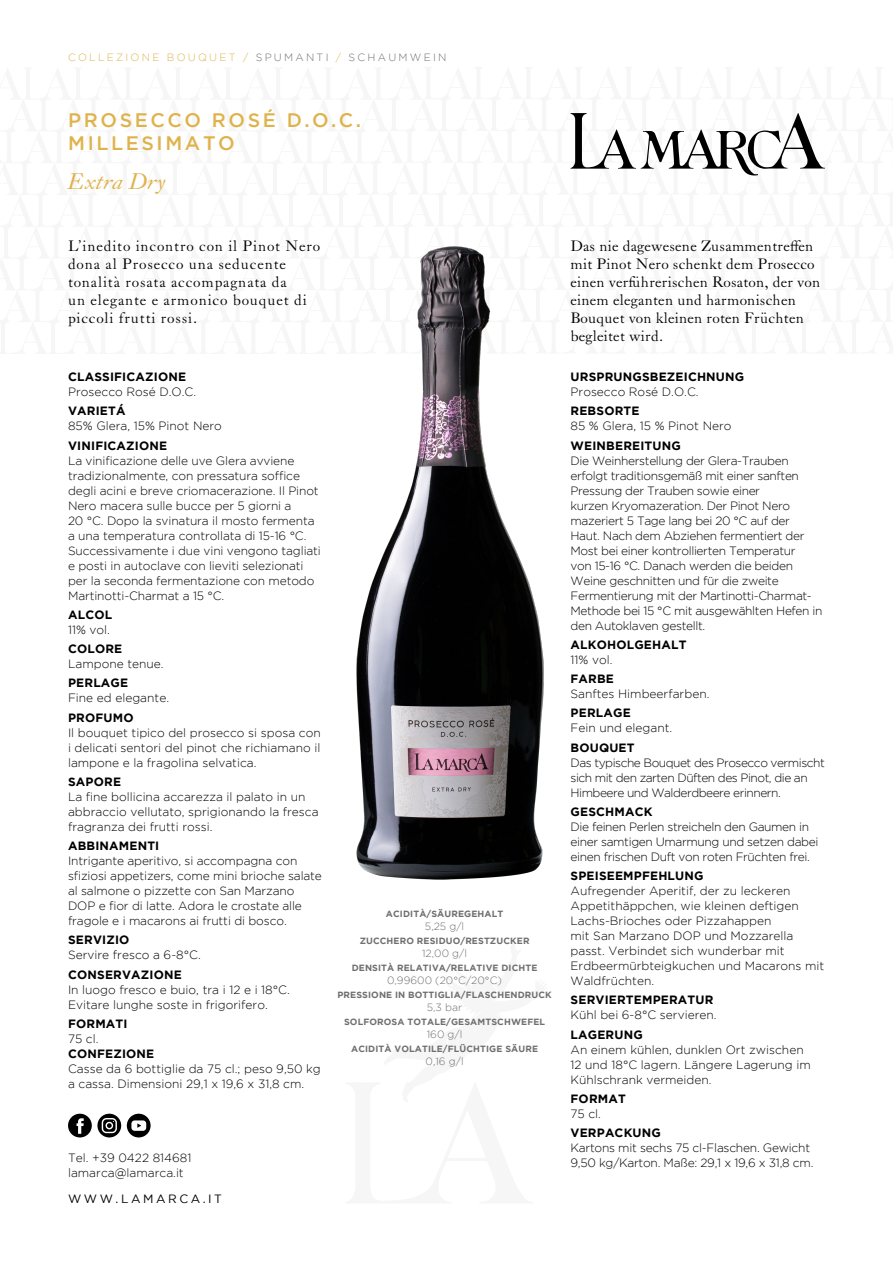
<style>
.page{position:relative;width:893px;height:1263px;background:#fff}
.page>*{position:absolute;margin:0;border:0;box-sizing:border-box;transform-origin:0 0}
.t1{font:italic 22.5px "LTC Caslon Pro";letter-spacing:.015em;color:#dfb34c}
.t2{font:500 19.5px/23.4px "Gotham";letter-spacing:.135em;color:#dfb34c}
.t3{font:15px/18px "LTC Caslon Pro";letter-spacing:.01em;color:#000}
.t4{font:15px/18px "LTC Caslon Pro";letter-spacing:.05em;color:#000}
.t5{font:300 12px/15px "Gotham";letter-spacing:-.01em;color:#000}
.t6{font:300 12px/15px "Gotham";letter-spacing:-.03em;color:#000}
.t7{font:700 12px "Gotham";letter-spacing:.015em;color:#000}
.t8{font:300 12px/15px "Gotham";letter-spacing:-.04em;color:#000}
.t9{font:12px "Gotham";letter-spacing:.215em;color:#000}
.t10{font:300 10.5px "Gotham";color:#706f6f}
.t11{font:300 10.5px "Gotham";letter-spacing:.215em;color:#dfb34c}
.t12{font:700 9px "Gotham";letter-spacing:.015em;color:#706f6f}
.s1{color:#706f6f}
</style>
<div class="page">
<svg style="left:570px;top:113px;width:255px;height:63px"></svg>
<svg style="left:68px;top:1114px;width:53px;height:23px"></svg>
<svg style="left:127px;top:1114px;width:24px;height:23px"></svg>
<img style="left:356px;top:246px;width:188px;height:634px">
<p class="t11" style="left:68px;top:51px;width:380px">COLLEZIONE BOUQUET / <span class="s1">SPUMANTI</span> / <span class="s1">SCHAUMWEIN</span></p>
<h2 class="t2" style="left:68px;top:108px;width:294px">PROSECCO ROSÉ D.O.C.<br>MILLESIMATO</h2>
<h1 class="t1" style="left:68px;top:170px;width:99px">Extra Dry</h1>
<p class="t4" style="left:68px;top:237px;width:254px">L’inedito incontro con il Pinot Nero dona al Prosecco una seducente tonalità rosata accompagnata da<br>un elegante e armonico bouquet di piccoli frutti rossi.</p>
<p class="t3" style="left:570px;top:237px;width:251px">Das nie dagewesene Zusammentreffen mit Pinot Nero schenkt dem Prosecco einen verführerischen Rosaton, der von einem eleganten und harmonischen Bouquet von kleinen roten Früchten begleitet wird.</p>
<p class="t7" style="left:68px;top:370px;width:119px">CLASSIFICAZIONE</p>
<p class="t5" style="left:68px;top:384px;width:130px">Prosecco Rosé D.O.C.</p>
<p class="t7" style="left:68px;top:404px;width:59px">VARIETÁ</p>
<p class="t5" style="left:68px;top:418px;width:155px">85% Glera, 15% Pinot Nero</p>
<p class="t7" style="left:68px;top:438px;width:101px">VINIFICAZIONE</p>
<p class="t5" style="left:68px;top:453px;width:254px">La vinificazione delle uve Glera avviene tradizionalmente, con pressatura soffice degli acini e breve criomacerazione. Il Pinot Nero macera sulle bucce per 5 giorni a<br>20 °C. Dopo la svinatura il mosto fermenta a una temperatura controllata di 15-16 °C.<br>Successivamente i due vini vengono tagliati e posti in autoclave con lieviti selezionati per la seconda fermentazione con metodo Martinotti-Charmat a 15 °C.</p>
<p class="t7" style="left:68px;top:608px;width:46px">ALCOL</p>
<p class="t5" style="left:68px;top:622px;width:43px">11% vol.</p>
<p class="t7" style="left:68px;top:642px;width:56px">COLORE</p>
<p class="t5" style="left:68px;top:656px;width:97px">Lampone tenue.</p>
<p class="t7" style="left:68px;top:676px;width:62px">PERLAGE</p>
<p class="t5" style="left:68px;top:690px;width:103px">Fine ed elegante.</p>
<p class="t7" style="left:68px;top:710px;width:67px">PROFUMO</p>
<p class="t5" style="left:68px;top:725px;width:254px;text-align:justify">Il bouquet tipico del prosecco si sposa con i delicati sentori del pinot che richiamano il lampone e la fragolina selvatica.</p>
<p class="t7" style="left:68px;top:775px;width:54px">SAPORE</p>
<p class="t5" style="left:68px;top:789px;width:252px">La fine bollicina accarezza il palato in un abbraccio vellutato, sprigionando la fresca fragranza dei frutti rossi.</p>
<p class="t7" style="left:68px;top:839px;width:93px">ABBINAMENTI</p>
<p class="t5" style="left:68px;top:853px;width:255px">Intrigante aperitivo, si accompagna con sfiziosi appetizers, come mini brioche salate al salmone o pizzette con San Marzano DOP e fior di latte. Adora le crostate alle fragole e i macarons ai frutti di bosco.</p>
<p class="t7" style="left:68px;top:933px;width:63px">SERVIZIO</p>
<p class="t5" style="left:68px;top:947px;width:134px">Servire fresco a 6-8°C.</p>
<p class="t7" style="left:68px;top:967px;width:115px">CONSERVAZIONE</p>
<p class="t5" style="left:68px;top:982px;width:223px">In luogo fresco e buio, tra i 12 e i 18°C.<br>Evitare lunghe soste in frigorifero.</p>
<p class="t7" style="left:68px;top:1017px;width:61px">FORMATI</p>
<p class="t5" style="left:68px;top:1031px;width:32px">75 cl.</p>
<p class="t7" style="left:68px;top:1047px;width:88px">CONFEZIONE</p>
<p class="t5" style="left:68px;top:1061px;width:254px">Casse da 6 bottiglie da 75 cl.; peso 9,50 kg a cassa. Dimensioni 29,1 x 19,6 x 31,8 cm.</p>
<p class="t7" style="left:571px;top:370px;width:175px">URSPRUNGSBEZEICHNUNG</p>
<p class="t5" style="left:570px;top:384px;width:130px">Prosecco Rosé D.O.C.</p>
<p class="t7" style="left:571px;top:404px;width:70px">REBSORTE</p>
<p class="t5" style="left:570px;top:418px;width:163px">85 % Glera, 15 % Pinot Nero</p>
<p class="t7" style="left:571px;top:438px;width:112px">WEINBEREITUNG</p>
<p class="t6" style="left:570px;top:453px;width:253px">Die Weinherstellung der Glera-Trauben erfolgt traditionsgemäß mit einer sanften Pressung der Trauben sowie einer<br>kurzen Kryomazeration. Der Pinot Nero mazeriert 5 Tage lang bei 20 °C auf der Haut. Nach dem Abziehen fermentiert der Most bei einer kontrollierten Temperatur<br>von 15-16 °C. Danach werden die beiden Weine geschnitten und für die zweite Fermentierung mit der Martinotti-Charmat-Methode bei 15 °C mit ausgewählten Hefen in den Autoklaven gestellt.</p>
<p class="t7" style="left:571px;top:638px;width:117px">ALKOHOLGEHALT</p>
<p class="t5" style="left:570px;top:652px;width:43px">11% vol.</p>
<p class="t7" style="left:571px;top:672px;width:45px">FARBE</p>
<p class="t5" style="left:570px;top:686px;width:140px">Sanftes Himbeerfarben.</p>
<p class="t7" style="left:571px;top:706px;width:62px">PERLAGE</p>
<p class="t5" style="left:570px;top:720px;width:103px">Fein und elegant.</p>
<p class="t7" style="left:571px;top:740px;width:66px">BOUQUET</p>
<p class="t8" style="left:570px;top:755px;width:256px">Das typische Bouquet des Prosecco vermischt sich mit den zarten Düften des Pinot, die an<br>Himbeere und Walderdbeere erinnern.</p>
<p class="t7" style="left:571px;top:805px;width:83px">GESCHMACK</p>
<p class="t6" style="left:570px;top:819px;width:249px">Die feinen Perlen streicheln den Gaumen in einer samtigen Umarmung und setzen dabei einen frischen Duft von roten Früchten frei.</p>
<p class="t7" style="left:571px;top:869px;width:134px">SPEISEEMPFEHLUNG</p>
<p class="t5" style="left:570px;top:883px;width:255px">Aufregender Aperitif, der zu leckeren Appetithäppchen, wie kleinen deftigen Lachs-Brioches oder Pizzahappen<br>mit San Marzano DOP und Mozzarella passt. Verbindet sich wunderbar mit Erdbeermürbteigkuchen und Macarons mit Waldfrüchten.</p>
<p class="t7" style="left:571px;top:993px;width:144px">SERVIERTEMPERATUR</p>
<p class="t5" style="left:570px;top:1007px;width:148px">Kühl bei 6-8°C servieren.</p>
<p class="t7" style="left:571px;top:1027px;width:74px">LAGERUNG</p>
<p class="t5" style="left:570px;top:1042px;width:242px">An einem kühlen, dunklen Ort zwischen<br>12 und 18°C lagern. Längere Lagerung im<br>Kühlschrank vermeiden.</p>
<p class="t7" style="left:571px;top:1092px;width:57px">FORMAT</p>
<p class="t5" style="left:570px;top:1106px;width:32px">75 cl.</p>
<p class="t7" style="left:571px;top:1126px;width:92px">VERPACKUNG</p>
<p class="t5" style="left:570px;top:1140px;width:244px">Kartons mit sechs 75 cl-Flaschen. Gewicht<br>9,50 kg/Karton. Maße: 29,1 x 19,6 x 31,8 cm.</p>
<p class="t12" style="left:386px;top:908px;width:119px">ACIDITÀ/SÄUREGEHALT</p>
<p class="t10" style="left:425px;top:921px;width:41px">5,25 g/l</p>
<p class="t12" style="left:360px;top:935px;width:171px">ZUCCHERO RESIDUO/RESTZUCKER</p>
<p class="t10" style="left:422px;top:948px;width:46px">12,00 g/l</p>
<p class="t12" style="left:352px;top:962px;width:187px">DENSITÀ RELATIVA/RELATIVE DICHTE</p>
<p class="t10" style="left:387px;top:975px;width:116px">0,99600 (20°C/20°C)</p>
<p class="t12" style="left:337px;top:989px;width:216px">PRESSIONE IN BOTTIGLIA/FLASCHENDRUCK</p>
<p class="t10" style="left:427px;top:1002px;width:37px">5,3 bar</p>
<p class="t12" style="left:344px;top:1016px;width:203px">SOLFOROSA TOTALE/GESAMTSCHWEFEL</p>
<p class="t10" style="left:427px;top:1029px;width:37px">160 g/l</p>
<p class="t12" style="left:351px;top:1043px;width:188px">ACIDITÀ VOLATILE/FLÜCHTIGE SÄURE</p>
<p class="t10" style="left:426px;top:1056px;width:40px">0,16 g/l</p>
<p class="t5" style="left:68px;top:1150px;width:125px">Tel. +39 0422 814681 lamarca@lamarca.it</p>
<p class="t9" style="left:68px;top:1192px;width:155px">WWW.LAMARCA.IT</p>
</div>
